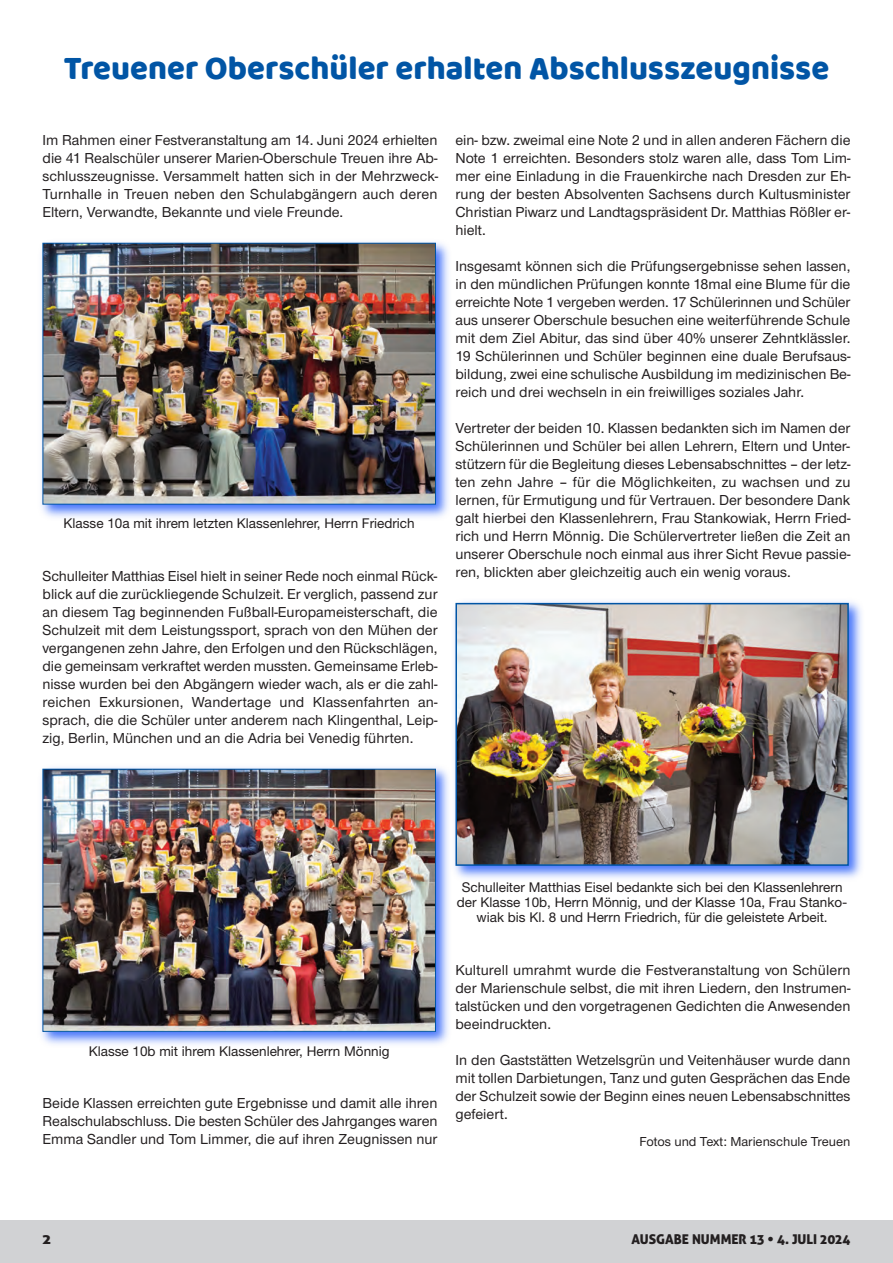
<style>
.page{position:relative;width:893px;height:1263px;background:#fff}
.page>*{position:absolute;margin:0;border:0;box-sizing:border-box;transform-origin:0 0}
.t1{font:34.5px "Baloo Bhaijaan";color:#0155a5;scale:.94 1}
.t2{font:500 15px/18px "Nimbus Sans Novus T";color:#231f20;text-align:justify}
.t3{font:13.5px/15px "Helvetica Neue LT Std";color:#231f20;text-align:center}
.t4{font:500 13.5px "Nimbus Sans Novus T";color:#231f20}
.t5{font:13.5px "Aller Display";color:#231f20}
.t6{font:13.5px "Aller Display";color:#231f20;scale:1.21 1}
</style>
<div class="page">
<div style="left:0;top:1220px;width:893px;height:43px;background:#d1d2d4"></div>
<img style="left:454px;top:601px;width:408px;height:278px">
<img style="left:458px;top:606px;width:388px;height:257px">
<div style="left:455px;top:603px;width:394px;height:263px;border:2px solid #0155a5"></div>
<img style="left:41px;top:242px;width:408px;height:276px">
<img style="left:45px;top:245px;width:389px;height:257px">
<div style="left:43px;top:243px;width:393px;height:261px;border:1px solid #0155a5"></div>
<img style="left:41px;top:762px;width:414px;height:283px">
<img style="left:45px;top:771px;width:389px;height:259px">
<div style="left:43px;top:769px;width:393px;height:263px;border:1px solid #0155a5"></div>
<p class="t1" style="left:64px;top:43px;width:816px">Treuener Oberschüler erhalten Abschlusszeugnisse</p>
<p class="t2" style="left:43px;top:132px;width:397px">Im Rahmen einer Festveranstaltung am 14. Juni 2024 erhielten die 41 Realschüler unserer Marien-Oberschule Treuen ihre Ab&shy;schlusszeugnisse. Versammelt hatten sich in der Mehrzweck-Turnhalle in Treuen neben den Schulabgängern auch deren Eltern, Verwandte, Bekannte und viele Freunde.</p>
<p class="t3" style="left:64px;top:517px;width:353px">Klasse 10a mit ihrem letzten Klassenlehrer, Herrn Friedrich</p>
<p class="t2" style="left:43px;top:568px;width:396px">Schulleiter Matthias Eisel hielt in seiner Rede noch einmal Rück&shy;blick auf die zurückliegende Schulzeit. Er verglich, passend zur an diesem Tag beginnenden Fußball-Europameisterschaft, die Schulzeit mit dem Leistungssport, sprach von den Mühen der vergangenen zehn Jahre, den Erfolgen und den Rückschlägen, die gemeinsam verkraftet werden mussten. Gemeinsame Erleb&shy;nisse wurden bei den Abgängern wieder wach, als er die zahl&shy;reichen Exkursionen, Wandertage und Klassenfahrten an&shy;sprach, die die Schüler unter anderem nach Klingenthal, Leip&shy;zig, Berlin, München und an die Adria bei Venedig führten.</p>
<p class="t2" style="left:455px;top:132px;width:396px">ein- bzw. zweimal eine Note 2 und in allen anderen Fächern die Note 1 erreichten. Besonders stolz waren alle, dass Tom Lim&shy;mer eine Einladung in die Frauenkirche nach Dresden zur Eh&shy;rung der besten Absolventen Sachsens durch Kultusminister Christian Piwarz und Landtagspräsident Dr. Matthias Rößler er&shy;hielt.</p>
<p class="t2" style="left:455px;top:258px;width:396px">Insgesamt können sich die Prüfungsergebnisse sehen lassen, in den mündlichen Prüfungen konnte 18mal eine Blume für die erreichte Note 1 vergeben werden. 17 Schülerinnen und Schüler aus unserer Oberschule besuchen eine weiterführende Schule mit dem Ziel Abitur, das sind über 40% unserer Zehntklässler.<br>19 Schülerinnen und Schüler beginnen eine duale Berufsaus&shy;bildung, zwei eine schulische Ausbildung im medizinischen Be&shy;reich und drei wechseln in ein freiwilliges soziales Jahr.</p>
<p class="t2" style="left:455px;top:420px;width:396px">Vertreter der beiden 10. Klassen bedankten sich im Namen der Schülerinnen und Schüler bei allen Lehrern, Eltern und Unter&shy;stützern für die Begleitung dieses Lebensabschnittes – der letz&shy;ten zehn Jahre – für die Möglichkeiten, zu wachsen und zu lernen, für Ermutigung und für Vertrauen. Der besondere Dank galt hierbei den Klassenlehrern, Frau Stankowiak, Herrn Fried&shy;rich und Herrn Mönnig. Die Schülervertreter ließen die Zeit an unserer Oberschule noch einmal aus ihrer Sicht Revue passie&shy;ren, blickten aber gleichzeitig auch ein wenig voraus.</p>
<p class="t3" style="left:89px;top:1045px;width:302px">Klasse 10b mit ihrem Klassenlehrer, Herrn Mönnig</p>
<p class="t2" style="left:43px;top:1095px;width:396px">Beide Klassen erreichten gute Ergebnisse und damit alle ihren Realschulabschluss. Die besten Schüler des Jahrganges waren Emma Sandler und Tom Limmer, die auf ihren Zeugnissen nur</p>
<p class="t3" style="left:462px;top:881px;width:382px">Schulleiter Matthias Eisel bedankte sich bei den Klassenlehrern</p>
<p class="t3" style="left:457px;top:896px;width:392px">der Klasse 10b, Herrn Mönnig, und der Klasse 10a, Frau Stanko&shy;wiak bis Kl. 8 und Herrn Friedrich, für die geleistete Arbeit.</p>
<p class="t2" style="left:455px;top:962px;width:396px">Kulturell umrahmt wurde die Festveranstaltung von Schülern der Marienschule selbst, die mit ihren Liedern, den Instrumen&shy;talstücken und den vorgetragenen Gedichten die Anwesenden beeindruckten.</p>
<p class="t2" style="left:455px;top:1052px;width:396px">In den Gaststätten Wetzelsgrün und Veitenhäuser wurde dann mit tollen Darbietungen, Tanz und guten Gesprächen das Ende der Schulzeit sowie der Beginn eines neuen Lebensabschnittes gefeiert.</p>
<p class="t4" style="left:639px;top:1136px;width:212px">Fotos und Text: Marienschule Treuen</p>
<p class="t6" style="left:43px;top:1231px;width:9px">2</p>
<p class="t5" style="left:632px;top:1231px;width:220px">AUSGABE NUMMER 13 • 4. JULI 2024</p>
</div>
